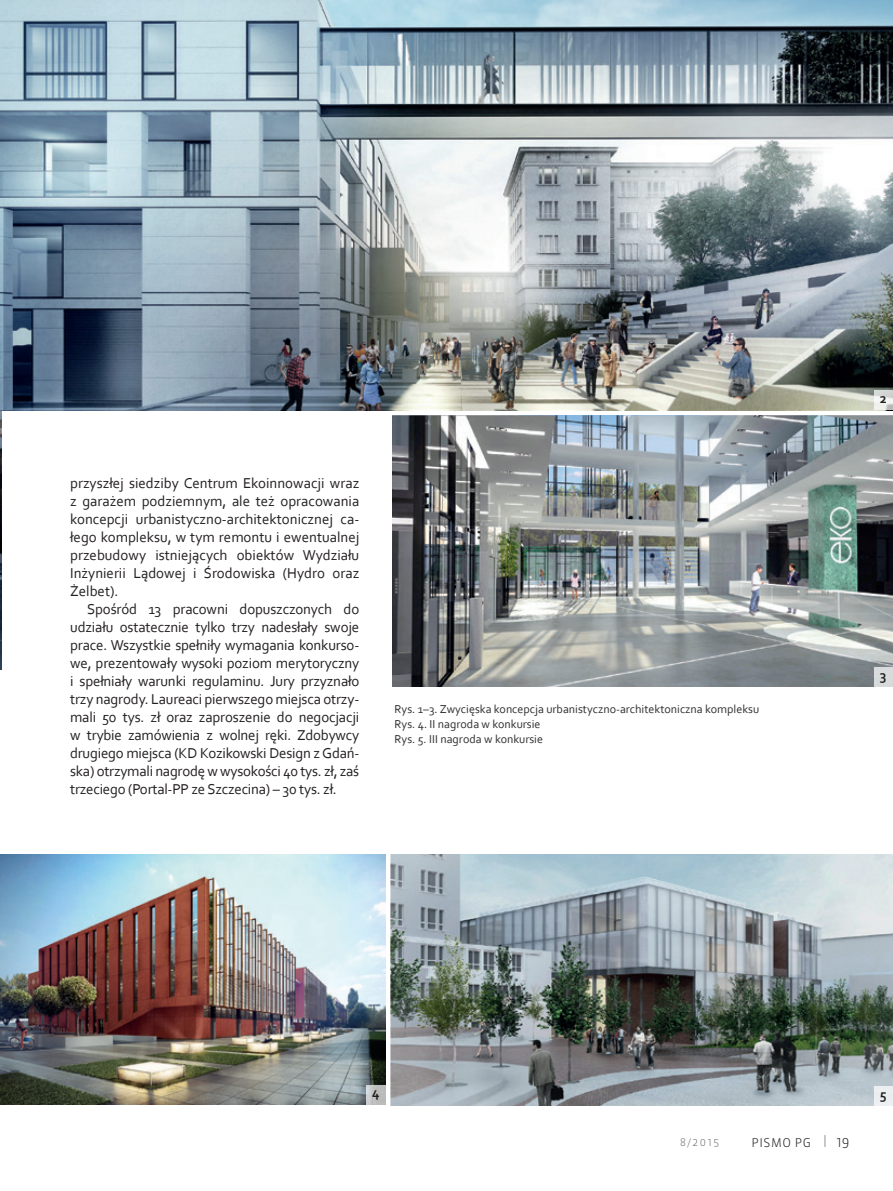
<style>
.page{position:relative;width:893px;height:1191px;background:#fff}
.page>*{position:absolute;margin:0;border:0;box-sizing:border-box;transform-origin:0 0}
.t1{font:15px/18px "Corbel";letter-spacing:-.01em;color:#231f20;text-align:justify}
.t2{font:700 14.25px "Corbel";color:#231f20}
.t3{font:300 13.5px "Sanuk Pro";color:#231f20}
.t4{font:12px/15px "Corbel";color:#312f30}
.t5{font:300 12px "Sanuk Pro";letter-spacing:.05em;color:#231f20}
.t6{font:300 10.5px "Sanuk Pro";color:#6c6d70}
</style>
<div class="page">
<svg style="left:825px;top:1135px;width:1px;height:12px"></svg>
<img style="left:0;top:410px;width:1px;height:259px">
<img style="left:0;top:0;width:893px;height:410px">
<img style="left:392px;top:415px;width:501px;height:271px">
<img style="left:391px;top:855px;width:502px;height:251px">
<img style="left:0;top:855px;width:385px;height:249px">
<svg style="left:874px;top:390px;width:19px;height:19px"></svg>
<div style="left:874px;top:668px;width:19px;height:19px;background:#d8dadb"></div>
<svg style="left:366px;top:1085px;width:20px;height:19px"></svg>
<div style="left:874px;top:1086px;width:19px;height:19px;background:#ebeff1"></div>
<p class="t1" style="left:70px;top:473px;width:291px">przyszłej siedziby Centrum Ekoinnowacji wraz z garażem podziemnym, ale też opracowania koncepcji urbanistyczno-architektonicznej ca&shy;łego kompleksu, w tym remontu i ewentualnej przebudowy istniejących obiektów Wydziału Inżynierii Lądowej i Środowiska (Hydro oraz Żelbet).</p>
<p class="t1" style="left:70px;top:599px;width:291px;text-indent:17px">Spośród 13 pracowni dopuszczonych do udziału ostatecznie tylko trzy nadesłały swoje prace. Wszystkie spełniły wymagania konkurso&shy;we, prezentowały wysoki poziom merytoryczny i spełniały warunki regulaminu. Jury przyznało trzy nagrody. Laureaci pierwszego miejsca otrzy&shy;mali 50 tys. zł oraz zaproszenie do negocjacji w trybie zamówienia z wolnej ręki. Zdobywcy drugiego miejsca (KD Kozikowski Design z Gdań&shy;ska) otrzymali nagrodę w wysokości 40 tys. zł, zaś trzeciego (Portal-PP ze Szczecina) – 30 tys. zł.</p>
<p class="t4" style="left:395px;top:701px;width:366px">Rys. 1–3. Zwycięska koncepcja urbanistyczno-architektoniczna kompleksu<br>Rys. 4. II nagroda w konkursie<br>Rys. 5. III nagroda w konkursie</p>
<p class="t2" style="left:880px;top:389px;width:9px">2</p>
<p class="t2" style="left:880px;top:666px;width:8px">3</p>
<p class="t2" style="left:372px;top:1083px;width:9px">4</p>
<p class="t2" style="left:880px;top:1085px;width:8px">5</p>
<p class="t6" style="left:680px;top:1135px;width:41px">8/2015</p>
<p class="t5" style="left:751px;top:1134px;width:61px">PISMO PG</p>
<p class="t3" style="left:837px;top:1132px;width:14px">19</p>
</div>
